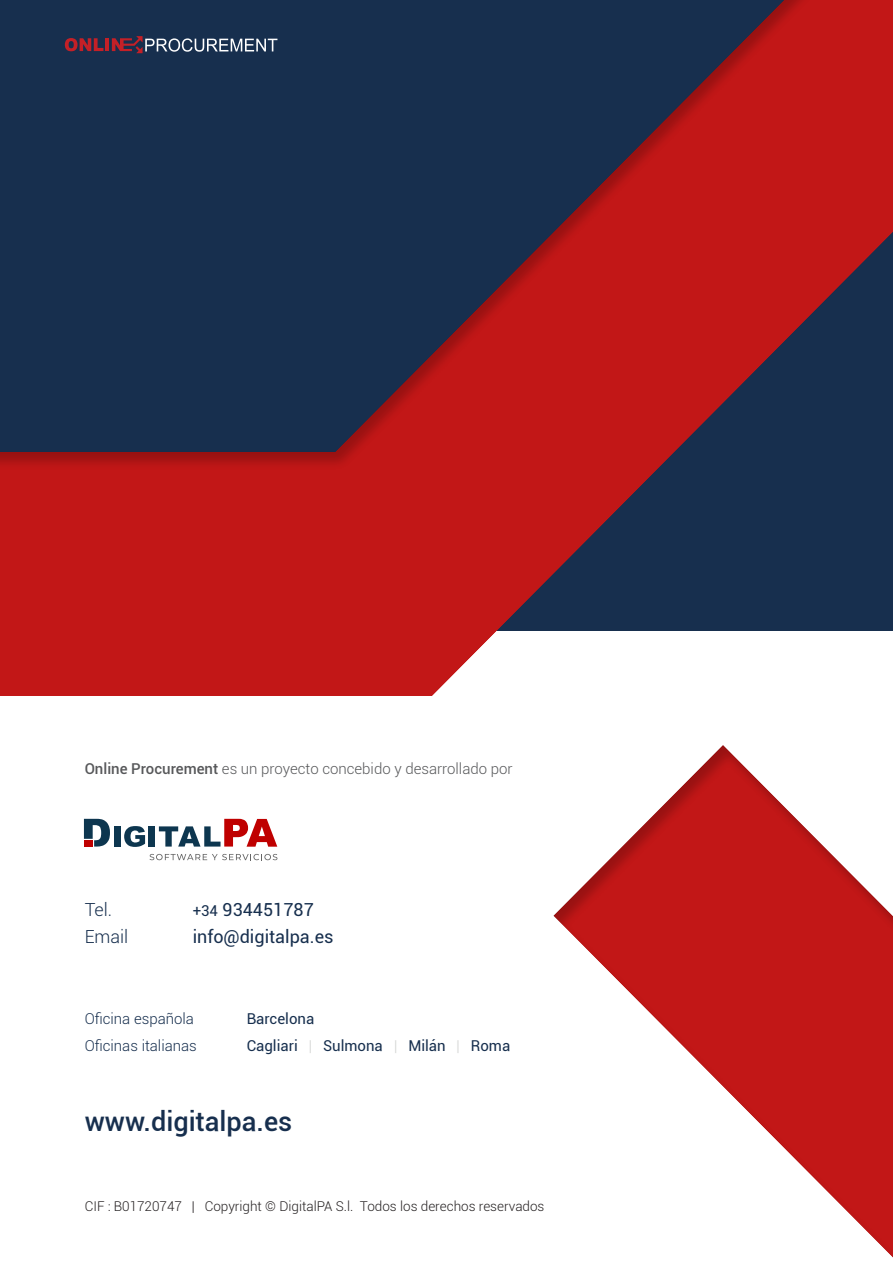
<style>
.page{position:relative;width:893px;height:1263px;background:#fff}
.page>*{position:absolute;margin:0;border:0;box-sizing:border-box;transform-origin:0 0}
.t1{font:500 27px "Roboto";color:#172f4e}
.t2{font:18px "Roboto";color:#172f4e}
.t3{font:300 18px "Roboto";color:#172f4e}
.t4{font:300 15px "Roboto";color:#57585a}
.t5{font:15px "Roboto";color:#172f4e}
.t6{font:300 15px "Roboto";color:#172f4e}
.t7{font:300 13.5px "Roboto";color:#231f20}
.s1{font-weight:500}
.s2{font-size:15px}
.s3{font-weight:300;color:#d2d3d2}
</style>
<div class="page">
<div style="left:0;top:0;width:893px;height:1263px;background:#231f20;opacity:.25"></div>
<svg style="left:65px;top:38px;width:38px;height:13px"></svg>
<hr style="left:105px;top:38px;width:4px;height:13px;background:#c42027">
<svg style="left:112px;top:36px;width:165px;height:17px;background:#55586f"></svg>
<svg style="left:84px;top:819px;width:26px;height:27px"></svg>
<div style="left:114px;top:826px;width:6px;height:20px;background:#0d364f"></div>
<svg style="left:124px;top:826px;width:21px;height:21px"></svg>
<div style="left:149px;top:826px;width:6px;height:20px;background:#0d364f"></div>
<svg style="left:159px;top:819px;width:118px;height:28px"></svg>
<div style="left:84px;top:840px;width:9px;height:6px;background:#bf0000"></div>
<svg style="left:150px;top:854px;width:127px;height:6px"></svg>
<p class="t4" style="left:85px;top:759px;width:429px"><span class="s1">Online Procurement</span> es un proyecto concebido y desarrollado por</p>
<h2 class="t3" style="left:85px;top:897px;width:29px">Tel.</h2>
<h2 class="t2" style="left:193px;top:897px;width:123px"><span class="s2">+34</span> 934451787</h2>
<h2 class="t3" style="left:85px;top:924px;width:45px">Email</h2>
<h2 class="t2" style="left:193px;top:924px;width:142px">info@digitalpa.es</h2>
<p class="t6" style="left:85px;top:1008px;width:111px">Oficina española</p>
<p class="t5" style="left:247px;top:1008px;width:69px">Barcelona</p>
<p class="t6" style="left:85px;top:1035px;width:114px">Oficinas italianas</p>
<p class="t5" style="left:247px;top:1035px;width:265px">Cagliari <span class="s3">|</span> Sulmona <span class="s3">|</span> Milán <span class="s3">|</span> Roma</p>
<h1 class="t1" style="left:85px;top:1102px;width:209px">www.digitalpa.es</h1>
<p class="t7" style="left:85px;top:1197px;width:461px">CIF : B01720747 | Copyright © DigitalPA S.l. Todos los derechos reservados</p>
</div>
